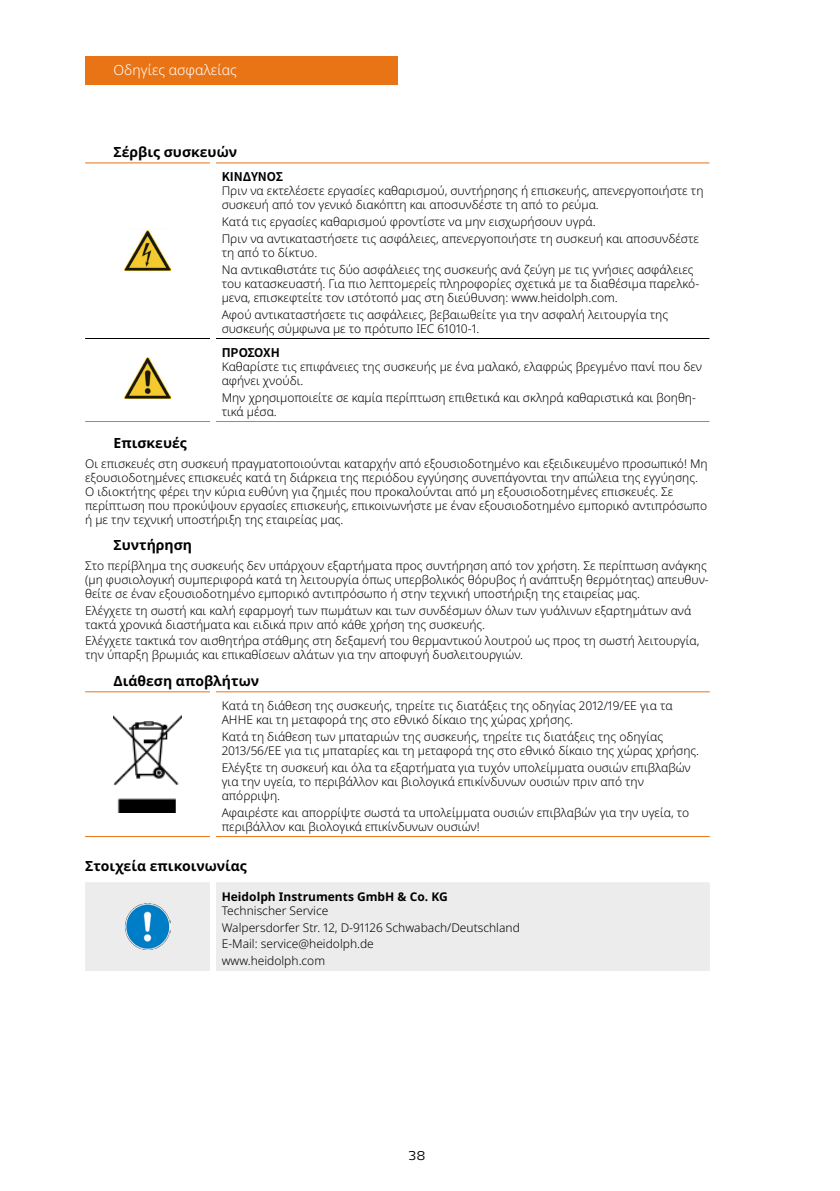
<style>
.page{position:relative;width:840px;height:1191px;background:#fff}
.page>*{position:absolute;margin:0;border:0;box-sizing:border-box;transform-origin:0 0}
.t1{font:700 14px "Noto Sans";color:#000}
.t2{font:300 14px "Noto Sans";color:#fff}
.t3{font:300 12px/14px "Noto Sans";color:#000}
.t4{font:700 12px "Noto Sans";color:#000}
.t5{font:700 12px "Noto Sans CJ Kkr";color:#000}
.t6{font:300 12px "Max OT";color:#000}
</style>
<div class="page">
<div style="left:85px;top:57px;width:312px;height:28px;background:#e97416"></div>
<hr style="left:85px;top:162px;width:125px;height:1px;background:#e97416">
<hr style="left:85px;top:421px;width:125px;height:1px;background:#e97416">
<hr style="left:216px;top:162px;width:493px;height:1px;background:#e97416">
<hr style="left:216px;top:421px;width:493px;height:1px;background:#e97416">
<hr style="left:85px;top:338px;width:125px;height:1px;background:#000">
<hr style="left:216px;top:338px;width:493px;height:1px;background:#000">
<img style="left:125px;top:231px;width:45px;height:40px">
<img style="left:125px;top:357px;width:45px;height:41px">
<hr style="left:85px;top:691px;width:125px;height:1px;background:#e97416">
<hr style="left:85px;top:836px;width:125px;height:1px;background:#e97416">
<hr style="left:216px;top:691px;width:493px;height:1px;background:#e97416">
<hr style="left:216px;top:836px;width:493px;height:1px;background:#e97416">
<img style="left:114px;top:716px;width:67px;height:96px">
<div style="left:85px;top:882px;width:624px;height:89px;background:#ececed"></div>
<img style="left:125px;top:904px;width:45px;height:45px">
<p class="t2" style="left:113px;top:60px;width:125px">Οδηγίες ασφαλείας</p>
<p class="t1" style="left:113px;top:142px;width:125px">Σέρβις συσκευών</p>
<p class="t5" style="left:221px;top:170px;width:63px">ΚΊ ΝΔΥΝΟΣ</p>
<p class="t3" style="left:221px;top:184px;width:483px">Πριν να εκτελέσετε εργασίες καθαρισμού, συντήρησης ή επισκευής, απενεργοποιήστε τη συσκευή από τον γενικό διακόπτη και αποσυνδέστε τη από το ρεύμα.</p>
<p class="t3" style="left:221px;top:214px;width:478px;line-height:16.8px">Κατά τις εργασίες καθαρισμού φροντίστε να μην εισχωρήσουν υγρά.<br>Πριν να αντικαταστήσετε τις ασφάλειες, απενεργοποιήστε τη συσκευή και αποσυνδέστε</p>
<p class="t3" style="left:221px;top:245px;width:473px;line-height:16.8px">τη από το δίκτυο.<br>Να αντικαθιστάτε τις δύο ασφάλειες της συσκευής ανά ζεύγη με τις γνήσιες ασφάλειες</p>
<p class="t3" style="left:221px;top:277px;width:479px">του κατασκευαστή. Για πιο λεπτομερείς πληροφορίες σχετικά με τα διαθέσιμα παρελκό&shy;μενα, επισκεφτείτε τον ιστότοπό μας στη διεύθυνση: www.heidolph.com.</p>
<p class="t3" style="left:221px;top:308px;width:447px">Αφού αντικαταστήσετε τις ασφάλειες, βεβαιωθείτε για την ασφαλή λειτουργία της συσκευής σύμφωνα με το πρότυπο IEC 61010-1.</p>
<p class="t5" style="left:221px;top:346px;width:60px">ΠΡΟΣΟΧΗ</p>
<p class="t3" style="left:221px;top:360px;width:482px">Καθαρίστε τις επιφάνειες της συσκευής με ένα μαλακό, ελαφρώς βρεγμένο πανί που δεν αφήνει χνούδι.</p>
<p class="t3" style="left:221px;top:391px;width:475px">Μην χρησιμοποιείτε σε καμία περίπτωση επιθετικά και σκληρά καθαριστικά και βοηθη&shy;τικά μέσα.</p>
<p class="t1" style="left:113px;top:433px;width:75px">Επισκευές</p>
<p class="t3" style="left:85px;top:457px;width:623px">Οι επισκευές στη συσκευή πραγματοποιούνται καταρχήν από εξουσιοδοτημένο και εξειδικευμένο προσωπικό! Μη εξουσιοδοτημένες επισκευές κατά τη διάρκεια της περιόδου εγγύησης συνεπάγονται την απώλεια της εγγύησης.<br>Ο ιδιοκτήτης φέρει την κύρια ευθύνη για ζημιές που προκαλούνται από μη εξουσιοδοτημένες επισκευές. Σε περίπτωση που προκύψουν εργασίες επισκευής, επικοινωνήστε με έναν εξουσιοδοτημένο εμπορικό αντιπρόσωπο ή με την τεχνική υποστήριξη της εταιρείας μας.</p>
<p class="t1" style="left:113px;top:535px;width:80px">Συντήρηση</p>
<p class="t3" style="left:85px;top:559px;width:624px">Στο περίβλημα της συσκευής δεν υπάρχουν εξαρτήματα προς συντήρηση από τον χρήστη. Σε περίπτωση ανάγκης (μη φυσιολογική συμπεριφορά κατά τη λειτουργία όπως υπερβολικός θόρυβος ή ανάπτυξη θερμότητας) απευθυν&shy;θείτε σε έναν εξουσιοδοτημένο εμπορικό αντιπρόσωπο ή στην τεχνική υποστήριξη της εταιρείας μας.</p>
<p class="t3" style="left:85px;top:603px;width:607px">Ελέγχετε τη σωστή και καλή εφαρμογή των πωμάτων και των συνδέσμων όλων των γυάλινων εξαρτημάτων ανά τακτά χρονικά διαστήματα και ειδικά πριν από κάθε χρήση της συσκευής.</p>
<p class="t3" style="left:85px;top:634px;width:615px">Ελέγχετε τακτικά τον αισθητήρα στάθμης στη δεξαμενή του θερμαντικού λουτρού ως προς τη σωστή λειτουργία, την ύπαρξη βρωμιάς και επικαθίσεων αλάτων για την αποφυγή δυσλειτουργιών.</p>
<p class="t1" style="left:113px;top:670px;width:147px">Διάθεση αποβλήτων</p>
<p class="t3" style="left:221px;top:699px;width:452px">Κατά τη διάθεση της συσκευής, τηρείτε τις διατάξεις της οδηγίας 2012/19/ΕΕ για τα<br>ΑΗΗΕ και τη μεταφορά της στο εθνικό δίκαιο της χώρας χρήσης.</p>
<p class="t3" style="left:221px;top:730px;width:478px">Κατά τη διάθεση των μπαταριών της συσκευής, τηρείτε τις διατάξεις της οδηγίας<br>2013/56/ΕΕ για τις μπαταρίες και τη μεταφορά της στο εθνικό δίκαιο της χώρας χρήσης.</p>
<p class="t3" style="left:221px;top:761px;width:470px">Ελέγξτε τη συσκευή και όλα τα εξαρτήματα για τυχόν υπολείμματα ουσιών επιβλαβών για την υγεία, το περιβάλλον και βιολογικά επικίνδυνων ουσιών πριν από την απόρριψη.</p>
<p class="t3" style="left:221px;top:806px;width:469px">Αφαιρέστε και απορρίψτε σωστά τα υπολείμματα ουσιών επιβλαβών για την υγεία, το περιβάλλον και βιολογικά επικίνδυνων ουσιών!</p>
<p class="t1" style="left:85px;top:856px;width:163px">Στοιχεία επικοινωνίας</p>
<p class="t4" style="left:221px;top:888px;width:227px">Heidolph Instruments GmbH &amp; Co. KG</p>
<p class="t3" style="left:221px;top:902px;width:299px;line-height:16.8px">Technischer Service<br>Walpersdorfer Str. 12, D-91126 Schwabach/Deutschland<br>E-Mail: service@heidolph.de<br>www.heidolph.com</p>
<p class="t6" style="left:408px;top:1148px;width:18px">38</p>
</div>
